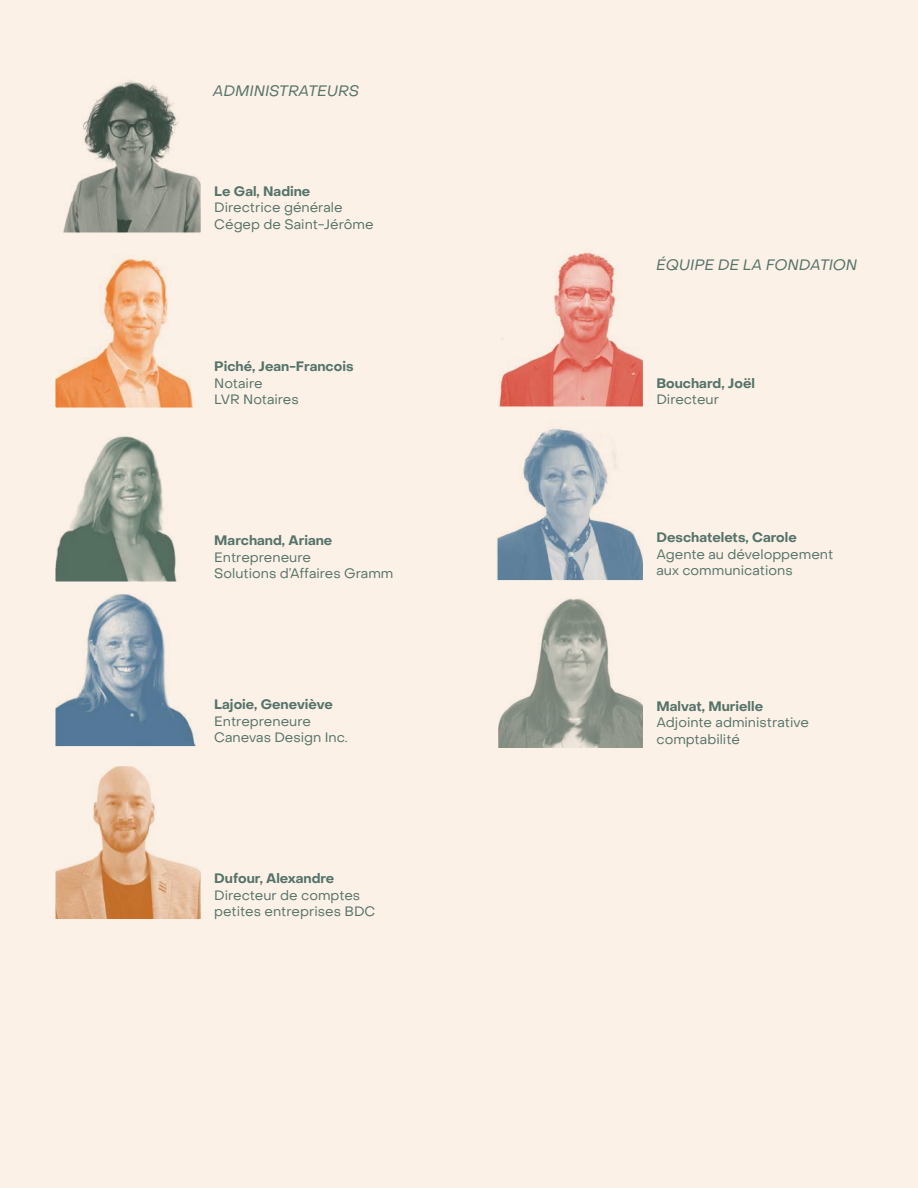
<style>
.page{position:relative;width:918px;height:1188px;background:#fcf1e7}
.page>*{position:absolute;margin:0;border:0;box-sizing:border-box;transform-origin:0 0}
.t1{font:italic 15px "Object Sans";color:#55736a}
.t2{font:13.5px/16.5px "Object Sans";color:#55736a}
.t3{font:700 13.5px "Object Sans";color:#55736a}
.s1{font-weight:700}
</style>
<div class="page">
<img style="left:63px;top:80px;width:136px;height:151px">
<div style="left:54px;top:71px;width:148px;height:163px;border:2px solid #fff"></div>
<img style="left:57px;top:256px;width:136px;height:150px">
<img style="left:57px;top:436px;width:120px;height:144px">
<div style="left:54px;top:427px;width:148px;height:156px;border:2px solid #fff"></div>
<img style="left:57px;top:595px;width:139px;height:150px">
<div style="left:54px;top:592px;width:148px;height:156px;border:2px solid #fff"></div>
<img style="left:57px;top:768px;width:142px;height:150px">
<div style="left:54px;top:765px;width:148px;height:156px;border:2px solid #fff"></div>
<div style="left:54px;top:253px;width:148px;height:156px;border:2px solid #fff"></div>
<img style="left:499px;top:428px;width:143px;height:151px">
<div style="left:496px;top:410px;width:149px;height:172px;border:2px solid #fff"></div>
<img style="left:499px;top:252px;width:142px;height:153px">
<div style="left:496px;top:244px;width:148px;height:164px;border:2px solid #fff"></div>
<svg style="left:498px;top:598px;width:145px;height:150px"></svg>
<p class="t1" style="left:213px;top:81px;width:148px">ADMINISTRATEURS</p>
<p class="t2" style="left:214px;top:183px;width:161px"><span class="s1">Le Gal, Nadine<br></span>Directrice générale<br>Cégep de Saint-Jérôme</p>
<p class="t3" style="left:214px;top:358px;width:141px">Piché, Jean-Francois</p>
<p class="t2" style="left:214px;top:375px;width:50px">Notaire</p>
<p class="t2" style="left:214px;top:391px;width:86px">LVR Notaires</p>
<p class="t3" style="left:214px;top:532px;width:120px">Marchand, Ariane</p>
<p class="t2" style="left:214px;top:549px;width:181px">Entrepreneure<br>Solutions d’Affaires Gramm</p>
<p class="t3" style="left:214px;top:696px;width:120px">Lajoie, Geneviève</p>
<p class="t2" style="left:214px;top:713px;width:135px">Entrepreneure<br>Canevas Design Inc.</p>
<p class="t3" style="left:214px;top:870px;width:122px">Dufour, Alexandre</p>
<p class="t2" style="left:214px;top:887px;width:148px">Directeur de comptes</p>
<p class="t2" style="left:214px;top:903px;width:163px">petites entreprises BDC</p>
<p class="t1" style="left:656px;top:255px;width:202px">ÉQUIPE DE LA FONDATION</p>
<p class="t3" style="left:656px;top:375px;width:100px">Bouchard, Joël</p>
<p class="t2" style="left:656px;top:392px;width:64px">Directeur</p>
<p class="t3" style="left:656px;top:529px;width:142px">Deschatelets, Carole</p>
<p class="t2" style="left:656px;top:546px;width:178px">Agente au développement aux communications</p>
<p class="t3" style="left:656px;top:698px;width:108px">Malvat, Murielle</p>
<p class="t2" style="left:656px;top:714px;width:154px">Adjointe administrative comptabilité</p>
</div>
